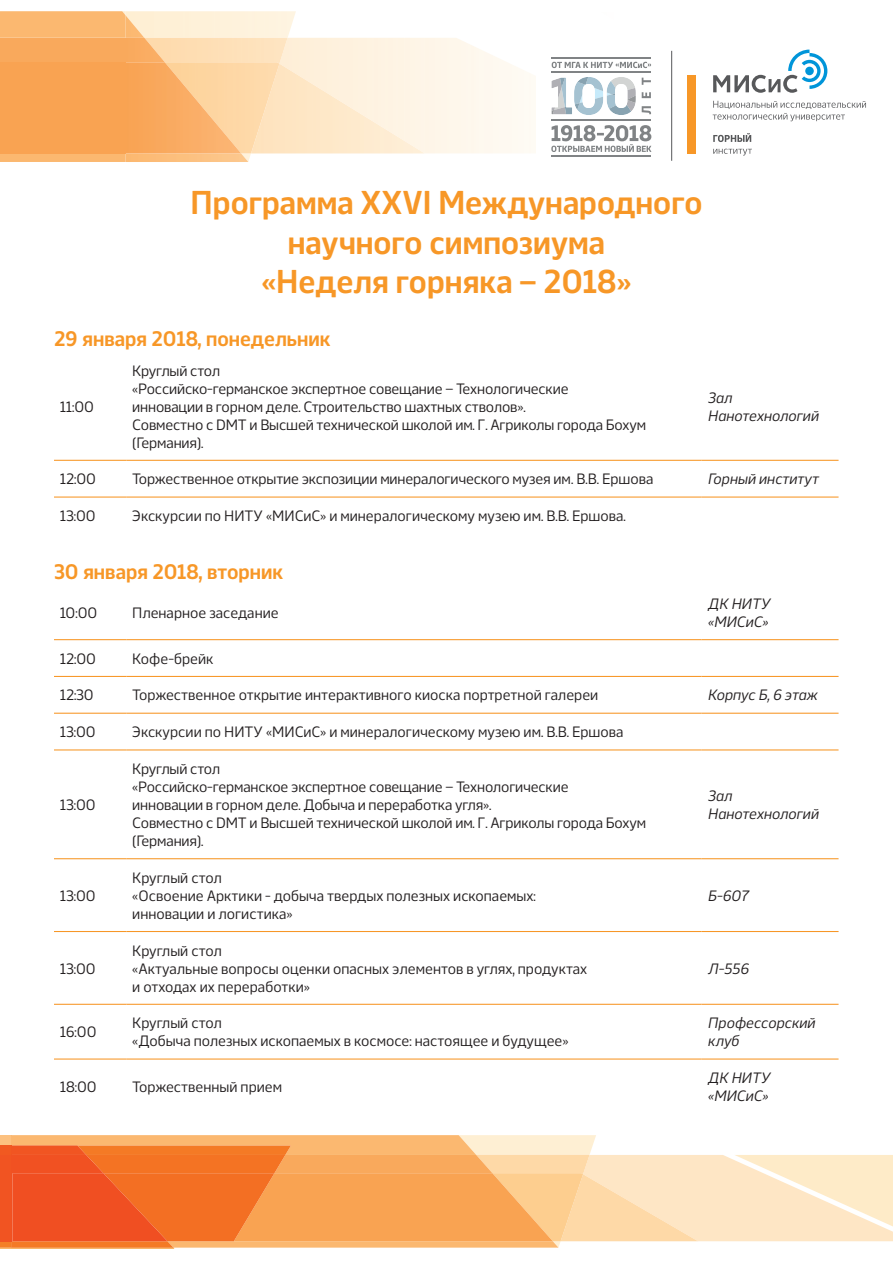
<style>
.page{position:relative;width:893px;height:1263px;background:#fff}
.page>*{position:absolute;margin:0;border:0;box-sizing:border-box;transform-origin:0 0}
.t1{font:600 33px/39.6px "Webnar";color:#f79727;text-align:center}
.t2{font:600 21px "Webnar";color:#f79727}
.t3{font:15px/18px "Webnar";letter-spacing:-.01em;color:#231f20}
.t4{font:italic 15px/18px "Webnar";color:#231f20}
</style>
<div class="page">
<svg style="left:0;top:11px;width:126px;height:151px;background:#fab871"></svg>
<div style="left:0;top:38px;width:126px;height:24px;background:#f9a95c"></div>
<div style="left:0;top:62px;width:126px;height:91px;background:#f9a352"></div>
<img style="left:296px;top:38px;width:392px;height:115px">
<img style="left:126px;top:11px;width:170px;height:151px">
<img style="left:248px;top:38px;width:40px;height:26px">
<img style="left:279px;top:64px;width:146px;height:89px">
<img style="left:248px;top:62px;width:31px;height:91px">
<img style="left:126px;top:15px;width:122px;height:147px">
<img style="left:126px;top:38px;width:39px;height:24px">
<img style="left:126px;top:62px;width:115px;height:91px">
<img style="left:601px;top:38px;width:118px;height:84px">
<hr style="left:54px;top:460px;width:72px;height:1px;background:#f79727">
<hr style="left:126px;top:460px;width:576px;height:1px;background:#f79727">
<hr style="left:702px;top:460px;width:136px;height:1px;background:#f79727">
<hr style="left:54px;top:496px;width:72px;height:2px;background:#f79727">
<hr style="left:126px;top:496px;width:576px;height:2px;background:#f79727">
<hr style="left:702px;top:496px;width:136px;height:2px;background:#f79727">
<hr style="left:54px;top:639px;width:72px;height:1px;background:#f79727">
<hr style="left:126px;top:639px;width:576px;height:1px;background:#f79727">
<hr style="left:702px;top:639px;width:136px;height:1px;background:#f79727">
<hr style="left:54px;top:676px;width:72px;height:1px;background:#f79727">
<hr style="left:126px;top:676px;width:576px;height:1px;background:#f79727">
<hr style="left:702px;top:676px;width:136px;height:1px;background:#f79727">
<hr style="left:54px;top:713px;width:72px;height:1px;background:#f79727">
<hr style="left:126px;top:713px;width:576px;height:1px;background:#f79727">
<hr style="left:702px;top:713px;width:136px;height:1px;background:#f79727">
<hr style="left:54px;top:749px;width:72px;height:1px;background:#f79727">
<hr style="left:126px;top:749px;width:576px;height:1px;background:#f79727">
<hr style="left:702px;top:749px;width:136px;height:1px;background:#f79727">
<hr style="left:54px;top:858px;width:72px;height:1px;background:#f79727">
<hr style="left:126px;top:858px;width:576px;height:1px;background:#f79727">
<hr style="left:702px;top:858px;width:136px;height:1px;background:#f79727">
<hr style="left:54px;top:931px;width:72px;height:1px;background:#f79727">
<hr style="left:126px;top:931px;width:576px;height:1px;background:#f79727">
<hr style="left:702px;top:931px;width:136px;height:1px;background:#f79727">
<hr style="left:54px;top:1004px;width:72px;height:1px;background:#f79727">
<hr style="left:126px;top:1004px;width:576px;height:1px;background:#f79727">
<hr style="left:702px;top:1004px;width:136px;height:1px;background:#f79727">
<hr style="left:54px;top:1058px;width:72px;height:1px;background:#f79727">
<hr style="left:126px;top:1058px;width:576px;height:1px;background:#f79727">
<hr style="left:702px;top:1058px;width:136px;height:1px;background:#f79727">
<svg style="left:0;top:1135px;width:893px;height:114px;background:#f9b37e"></svg>
<hr style="left:671px;top:51px;width:1px;height:110px;background:#57585a">
<div style="left:688px;top:75px;width:8px;height:79px;background:#f79727"></div>
<svg style="left:713px;top:133px;width:38px;height:9px"></svg>
<svg style="left:713px;top:149px;width:39px;height:7px"></svg>
<svg style="left:713px;top:101px;width:153px;height:20px"></svg>
<svg style="left:713px;top:50px;width:114px;height:43px"></svg>
<div style="left:536px;top:42px;width:131px;height:130px;background:#fff"></div>
<svg style="left:551px;top:77px;width:85px;height:38px"></svg>
<svg style="left:642px;top:106px;width:9px;height:8px"></svg>
<svg style="left:642px;top:92px;width:9px;height:6px"></svg>
<svg style="left:642px;top:78px;width:9px;height:7px"></svg>
<svg style="left:551px;top:125px;width:100px;height:27px"></svg>
<svg style="left:552px;top:62px;width:99px;height:6px"></svg>
<hr style="left:552px;top:57px;width:99px;height:2px;background:#808385">
<hr style="left:552px;top:71px;width:99px;height:2px;background:#808385">
<hr style="left:552px;top:119px;width:99px;height:2px;background:#808385">
<hr style="left:552px;top:155px;width:99px;height:2px;background:#808385">
<h1 class="t1" style="left:191px;top:180px;width:513px">Программа XXVI Международного научного симпозиума<br>«Неделя горняка – 2018»</h1>
<h2 class="t2" style="left:54px;top:322px;width:278px">29 января 2018, понедельник</h2>
<p class="t3" style="left:60px;top:396px;width:35px">11:00</p>
<p class="t3" style="left:132px;top:360px;width:515px">Круглый стол<br>«Российско-германское экспертное совещание – Технологические<br>инновации в горном деле. Строительство шахтных стволов».<br>Совместно с DMT и Высшей технической школой им. Г. Агриколы города Бохум (Германия).</p>
<p class="t4" style="left:708px;top:387px;width:112px">Зал<br>Нанотехнологий</p>
<p class="t3" style="left:60px;top:469px;width:38px">12:00</p>
<p class="t3" style="left:132px;top:469px;width:523px">Торжественное открытие экспозиции минералогического музея им. В.В. Ершова</p>
<p class="t4" style="left:708px;top:469px;width:112px">Горный институт</p>
<p class="t3" style="left:60px;top:506px;width:37px">13:00</p>
<p class="t3" style="left:132px;top:506px;width:495px">Экскурсии по НИТУ «МИСиС» и минералогическому музею им. В.В. Ершова.</p>
<h2 class="t2" style="left:54px;top:555px;width:231px">30 января 2018, вторник</h2>
<p class="t3" style="left:60px;top:602px;width:39px">10:00</p>
<p class="t3" style="left:132px;top:602px;width:148px">Пленарное заседание</p>
<p class="t4" style="left:708px;top:593px;width:64px">ДК НИТУ «МИСиС»</p>
<p class="t3" style="left:60px;top:648px;width:38px">12:00</p>
<p class="t3" style="left:132px;top:648px;width:83px">Кофе-брейк</p>
<p class="t3" style="left:60px;top:685px;width:35px">12:30</p>
<p class="t3" style="left:132px;top:685px;width:468px">Торжественное открытие интерактивного киоска портретной галереи</p>
<p class="t4" style="left:708px;top:685px;width:111px">Корпус Б, 6 этаж</p>
<p class="t3" style="left:60px;top:722px;width:37px">13:00</p>
<p class="t3" style="left:132px;top:722px;width:493px">Экскурсии по НИТУ «МИСиС» и минералогическому музею им. В.В. Ершова</p>
<p class="t3" style="left:60px;top:794px;width:37px">13:00</p>
<p class="t3" style="left:60px;top:885px;width:37px">13:00</p>
<p class="t3" style="left:60px;top:958px;width:37px">13:00</p>
<p class="t3" style="left:132px;top:758px;width:515px">Круглый стол<br>«Российско-германское экспертное совещание – Технологические<br>инновации в горном деле. Добыча и переработка угля».<br>Совместно с DMT и Высшей технической школой им. Г. Агриколы города Бохум (Германия).</p>
<p class="t3" style="left:132px;top:867px;width:405px">Круглый стол<br>«Освоение Арктики - добыча твердых полезных ископаемых: инновации и логистика»</p>
<p class="t3" style="left:132px;top:940px;width:456px">Круглый стол<br>«Актуальные вопросы оценки опасных элементов в углях, продуктах и отходах их переработки»</p>
<p class="t4" style="left:708px;top:785px;width:112px">Зал<br>Нанотехнологий</p>
<p class="t4" style="left:708px;top:885px;width:42px">Б-607</p>
<p class="t4" style="left:708px;top:958px;width:42px">Л-556</p>
<p class="t3" style="left:60px;top:1022px;width:38px">16:00</p>
<p class="t3" style="left:132px;top:1013px;width:438px">Круглый стол<br>«Добыча полезных ископаемых в космосе: настоящее и будущее»</p>
<p class="t4" style="left:708px;top:1013px;width:109px">Профессорский клуб</p>
<p class="t3" style="left:60px;top:1077px;width:38px">18:00</p>
<p class="t3" style="left:132px;top:1077px;width:151px">Торжественный прием</p>
<p class="t4" style="left:708px;top:1068px;width:64px">ДК НИТУ «МИСиС»</p>
</div>
